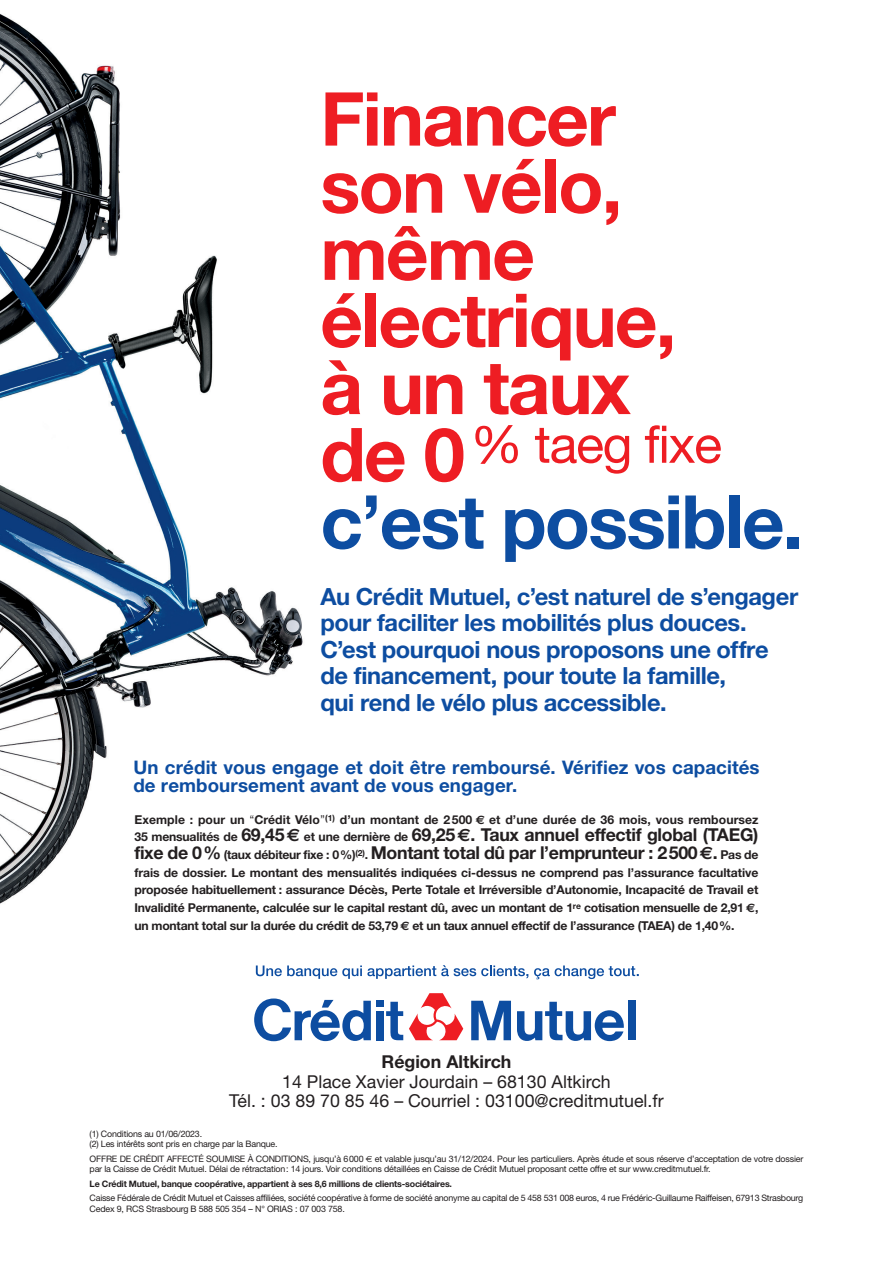
<style>
.page{position:relative;width:893px;height:1263px;background:#fff}
.page>*{position:absolute;margin:0;border:0;box-sizing:border-box;transform-origin:0 0}
.t1{font:700 74.4px/67.1px "Helvetica Neue LT Std";letter-spacing:-.025em;color:#ee1d23}
.t2{font:700 74.1px "Helvetica Neue LT Std";letter-spacing:-.025em;color:#0d4da1}
.t3{font:51.9px "Helvetica Neue LT Std";letter-spacing:-.025em;color:#ee1d23}
.t4{font:700 23.7px/26.7px "Helvetica Neue LT Std";letter-spacing:-.015em;color:#0d4da1}
.t5{font:700 18.75px/18.8px "Helvetica Neue LT Std";letter-spacing:.005em;color:#0d4da1}
.t6{font:700 17.7px/17.5px "Helvetica Neue LT Std";letter-spacing:-.015em;color:#231f20}
.t7{font:17.7px/19.2px "Helvetica Neue LT Std";color:#231f20;text-align:center}
.t8{font:700 12.15px/17.5px "Helvetica Neue LT Std";letter-spacing:.005em;color:#231f20;text-align:justify}
.t9{font:8.85px/10.4px "Helvetica Neue LT Std";letter-spacing:-.02em;color:#231f20}
.t10{font:700 8.85px "Helvetica Neue LT Std";letter-spacing:-.02em;color:#231f20}
.s1{font-weight:700;font-size:74.4px}
.s2{font-size:52.05px}
.s3{font-weight:400;font-stretch:condensed}
.s4{font-family:"Euro Sans"}
.s5{font-size:12.15px}
</style>
<div class="page">
<img style="left:0;top:14px;width:303px;height:890px">
<svg style="left:386px;top:1002px;width:17px;height:38px"></svg>
<svg style="left:517px;top:1002px;width:107px;height:39px"></svg>
<div style="left:376px;top:1001px;width:7px;height:6px;background:#0d4da1"></div>
<div style="left:628px;top:1001px;width:7px;height:39px;background:#0d4da1"></div>
<div style="left:376px;top:1011px;width:7px;height:29px;background:#0d4da1"></div>
<svg style="left:471px;top:1001px;width:40px;height:39px"></svg>
<svg style="left:254px;top:998px;width:117px;height:43px"></svg>
<svg style="left:409px;top:993px;width:54px;height:47px"></svg>
<svg style="left:256px;top:965px;width:272px;height:14px"></svg>
<svg style="left:534px;top:965px;width:105px;height:14px"></svg>
<h1 class="t1" style="left:320px;top:84px;width:358px">Financer son vélo, même électrique, à un taux</h1>
<h3 class="t3" style="left:320px;top:413px;width:403px"><span class="s1">de 0</span><span class="s2">%</span> taeg fixe</h3>
<h2 class="t2" style="left:320px;top:476px;width:484px">c’est possible.</h2>
<h3 class="t4" style="left:320px;top:582px;width:479px">Au Crédit Mutuel, c’est naturel de s’engager pour faciliter les mobilités plus douces.<br>C’est pourquoi nous proposons une offre de financement, pour toute la famille,<br>qui rend le vélo plus accessible.</h3>
<h3 class="t5" style="left:133px;top:757px;width:628px">Un crédit vous engage et doit être remboursé. Vérifiez vos capacités de remboursement avant de vous engager.</h3>
<h3 class="t8" style="left:134px;top:810px;width:626px">Exemple : pour un <span class="s3">“</span>Crédit Vélo<span class="s3">”</span><sup>(1)</sup> d’un montant de 2500 <span class="s4">€</span> et d’une durée de 36 mois, vous remboursez</h3>
<h3 class="t6" style="left:134px;top:826px;width:626px"><span class="s5">35 mensualités de</span> 69,45 <span class="s4">€</span> <span class="s5">et une dernière de</span> 69,25 <span class="s4">€</span>. Taux annuel effectif global (TAEG) fixe de 0% <span class="s5">(taux débiteur fixe : 0%)</span><sup>(2)</sup><span class="s5">.</span> Montant total dû par l’emprunteur : 2500 <span class="s4">€</span>. <span class="s5">Pas de</span></h3>
<p class="t8" style="left:134px;top:863px;width:626px">frais de dossier. Le montant des mensualités indiquées ci-dessus ne comprend pas l’assurance facultative proposée habituellement : assurance Décès, Perte Totale et Irréversible d’Autonomie, Incapacité de Travail et Invalidité Permanente, calculée sur le capital restant dû, avec un montant de 1<sup>re</sup> cotisation mensuelle de 2,91 <span class="s4">€</span>, un montant total sur la durée du crédit de 53,79 <span class="s4">€</span> et un taux annuel effectif de l’assurance (TAEA) de 1,40%.</p>
<h3 class="t6" style="left:381px;top:1053px;width:131px">Région Altkirch</h3>
<h3 class="t7" style="left:229px;top:1071px;width:436px">14 Place Xavier Jourdain – 68130 Altkirch<br>Tél. : 03 89 70 85 46 – Courriel : 03100@creditmutuel.fr</h3>
<p class="t9" style="left:90px;top:1128px;width:190px">(1) Conditions au 01/06/2023.<br>(2) Les intérêts sont pris en charge par la Banque.</p>
<p class="t9" style="left:90px;top:1153px;width:715px">OFFRE DE CRÉDIT AFFECTÉ SOUMISE À CONDITIONS, jusqu’à 6000 <span class="s4">e</span> et valable jusqu’au 31/12/2024. Pour les particuliers. Après étude et sous réserve d’acceptation de votre dossier par la Caisse de Crédit Mutuel. Délai de rétractation: 14 jours. Voir conditions détaillées en Caisse de Crédit Mutuel proposant cette offre et sur www.creditmutuel.fr.</p>
<p class="t10" style="left:90px;top:1178px;width:364px">Le Crédit Mutuel, banque coopérative, appartient à ses 8,6 millions de clients-sociétaires.</p>
<p class="t9" style="left:90px;top:1193px;width:715px">Caisse Fédérale de Crédit Mutuel et Caisses affiliées, société coopérative à forme de société anonyme au capital de 5 458 531 008 euros, 4 rue Frédéric-Guillaume Raiffeisen, 67913 Strasbourg<br>Cedex 9, RCS Strasbourg B 588 505 354 – N° ORIAS : 07 003 758.</p>
</div>
